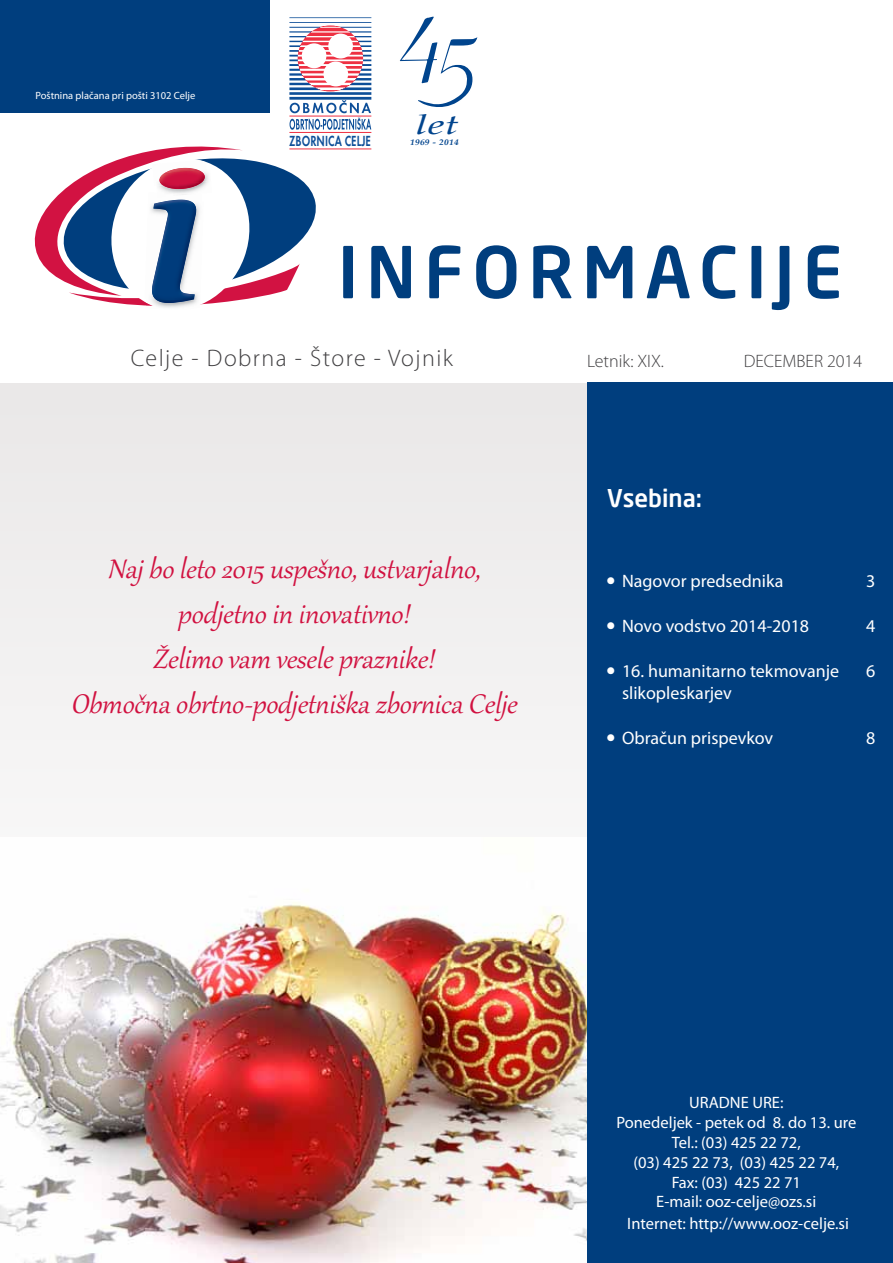
<style>
.page{position:relative;width:893px;height:1263px;background:#fff}
.page>*{position:absolute;margin:0;border:0;box-sizing:border-box;transform-origin:0 0}
.t1{font:70.5px "S Dmediu";letter-spacing:.11em;color:#003e7e}
.t2{font:300 40.5px "Myriad Pro";color:#fff}
.t3{font:italic 33px/45px "Gabriola";color:#d11140;text-align:center}
.t4{font:italic 27.9px "Palatino Linotype";color:#00448d;scale:1.56 1}
.t5{font:300 24px "Myriad Pro";letter-spacing:.06em;color:#414042}
.t6{font:24px "S Dmediu";color:#fff}
.t7{font:18px "Myriad Pro";color:#fff}
.t8{font:300 18px "Myriad Pro";color:#414042}
.t9{font:16.5px/19.8px "Myriad Pro";color:#fff;text-align:center}
.t10{font:600 15.15px "Futura TEE";letter-spacing:.01em;color:#0d4e98;scale:.71 1}
.t11{font:10.5px "Myriad Pro";color:#fff}
.t12{font:italic 700 8.25px "Palatino Linotype";letter-spacing:.04em;color:#00448d;scale:1.12 1}
</style>
<div class="page">
<div style="left:0;top:383px;width:588px;height:673px;background:#f1efef"></div>
<img style="left:0;top:838px;width:587px;height:425px">
<div style="left:587px;top:383px;width:306px;height:880px;background:#003e7e"></div>
<div style="left:0;top:0;width:269px;height:112px;background:#003e7e"></div>
<svg style="left:399px;top:16px;width:79px;height:91px"></svg>
<svg style="left:28px;top:17px;width:343px;height:291px"></svg>
<hr style="left:289px;top:116px;width:82px;height:1px;background:#ee3042">
<hr style="left:289px;top:132px;width:82px;height:1px;background:#ee3042">
<hr style="left:289px;top:149px;width:82px;height:1px;background:#ee3042">
<p class="t11" style="left:35px;top:89px;width:161px">Poštnina plačana pri pošti 3102 Celje</p>
<p class="t10" style="left:289px;top:131px;width:117px">ZBORNICA CELJE</p>
<h3 class="t4" style="left:416px;top:104px;width:29px">let</h3>
<p class="t12" style="left:410px;top:136px;width:45px">1969 - 2014</p>
<h1 class="t1" style="left:338px;top:233px;width:507px">INFORMACIJE</h1>
<h3 class="t5" style="left:131px;top:345px;width:324px">Celje - Dobrna - Štore - Vojnik</h3>
<h3 class="t3" style="left:71px;top:544px;width:457px">Naj boleto2015uspešno,ustvarjalno, podjetnoininovativno!<br>Želimovam veselepraznike!<br>Območnaobrtno-podjetniškazbornicaCelje</h3>
<p class="t8" style="left:587px;top:351px;width:79px">Letnik: XIX.</p>
<p class="t8" style="left:744px;top:351px;width:120px">DECEMBER 2014</p>
<h3 class="t6" style="left:607px;top:485px;width:97px">Vsebina:</h3>
<p class="t7" style="left:607px;top:570px;width:178px">● Nagovor predsednika</p>
<p class="t7" style="left:866px;top:570px;width:11px">3</p>
<p class="t7" style="left:607px;top:615px;width:204px">● Novo vodstvo 2014-2018</p>
<p class="t7" style="left:866px;top:615px;width:11px">4</p>
<p class="t7" style="left:607px;top:660px;width:234px">● 16. humanitarno tekmovanje</p>
<p class="t7" style="left:866px;top:660px;width:11px">6</p>
<p class="t7" style="left:622px;top:682px;width:111px">slikopleskarjev</p>
<p class="t7" style="left:607px;top:727px;width:168px">● Obračun prispevkov</p>
<p class="t7" style="left:866px;top:727px;width:11px">8</p>
<p class="t9" style="left:616px;top:1093px;width:241px">URADNE URE:<br>Ponedeljek - petek od 8. do 13. ure<br>Tel.: (03) 425 22 72,<br>(03) 425 22 73, (03) 425 22 74,<br>Fax: (03) 425 22 71<br>E-mail: ooz-celje@ozs.si</p>
<p class="t9" style="left:627px;top:1213px;width:223px">Internet: http://www.ooz-celje.si</p>
<h2 class="t2" style="left:835px;top:1196px;width:21px">1</h2>
</div>
